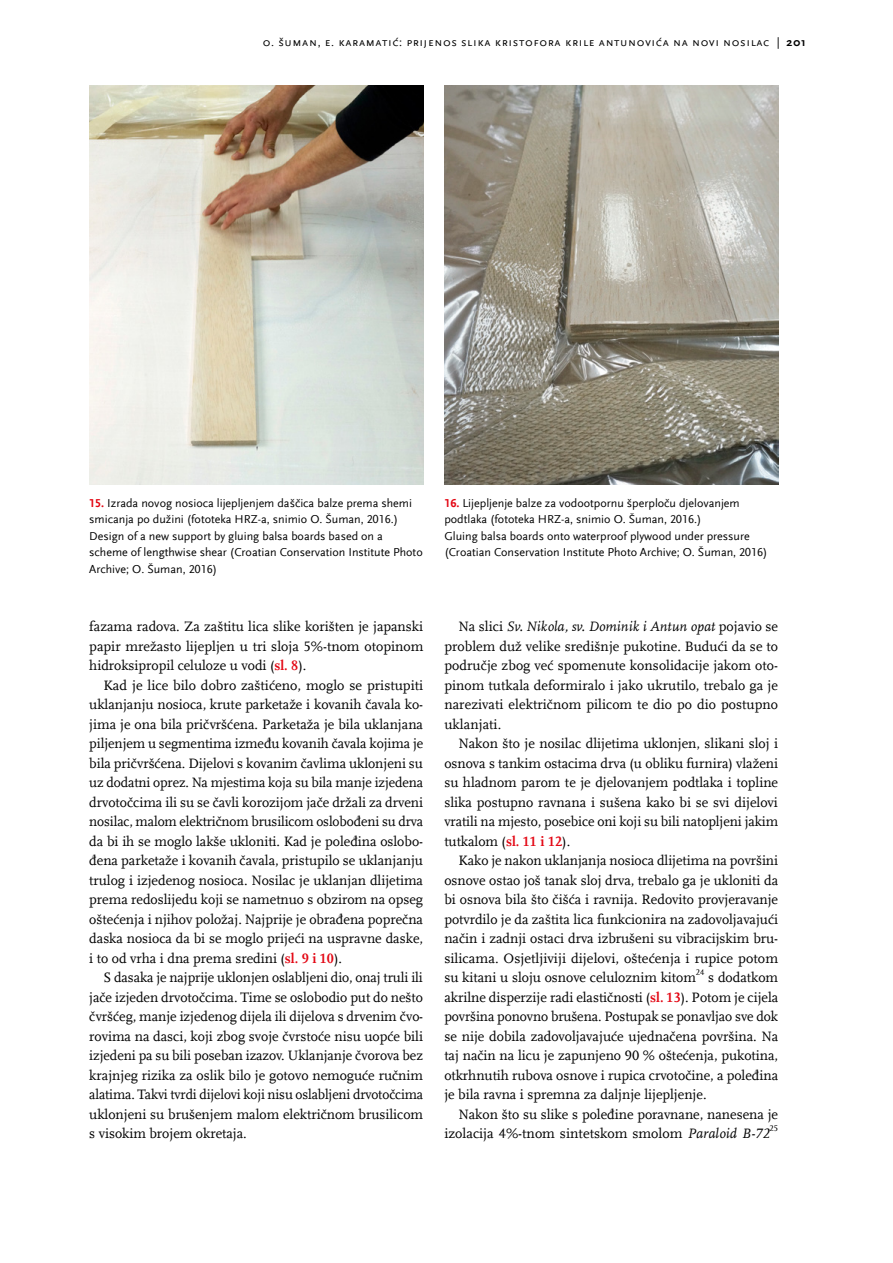
<style>
.page{position:relative;width:893px;height:1263px;background:#fff}
.page>*{position:absolute;margin:0;border:0;box-sizing:border-box;transform-origin:0 0}
.t1{font:14.25px/19.5px "Scala Offc Pro";color:#000;text-align:justify}
.t2{font:12px/16.5px "Scala Sans Offc Pro";color:#000}
.t3{font:12px "Scala Sans Sc Offc Pro";letter-spacing:.05em;color:#000}
.t4{font:8.55px "Scala Offc Pro";color:#000}
.s1{font-weight:700}
.s2{font-weight:700;color:#e30613}
.s3{font-style:italic}
</style>
<div class="page">
<img style="left:89px;top:85px;width:334px;height:399px">
<img style="left:444px;top:85px;width:334px;height:399px">
<p class="t3" style="left:263px;top:35px;width:544px">o. šuman, e. karamatić: prijenos slika kristofora krile antunovića na novi nosilac | <span class="s1">201</span></p>
<p class="t2" style="left:89px;top:495px;width:335px"><span class="s2">15.</span> Izrada novog nosioca lijepljenjem daščica balze prema shemi smicanja po dužini (fototeka HRZ-a, snimio O. Šuman, 2016.)<br>Design of a new support by gluing balsa boards based on a scheme of lengthwise shear (Croatian Conservation Institute Photo Archive; O. Šuman, 2016)</p>
<p class="t2" style="left:444px;top:495px;width:325px"><span class="s2">16.</span> Lijepljenje balze za vodootpornu šperploču djelovanjem podtlaka (fototeka HRZ-a, snimio O. Šuman, 2016.)<br>Gluing balsa boards onto waterproof plywood under pressure (Croatian Conservation Institute Photo Archive; O. Šuman, 2016)</p>
<p class="t1" style="left:89px;top:617px;width:336px">fazama radova. Za zaštitu lica slike korišten je japanski papir mrežasto lijepljen u tri sloja 5%-tnom otopinom hidroksipropil celuloze u vodi (<span class="s2">sl. 8</span>).</p>
<p class="t1" style="left:89px;top:675px;width:335px;text-indent:14px">Kad je lice bilo dobro zaštićeno, moglo se pristupiti uklanjanju nosioca, krute parketaže i kovanih čavala ko&shy;jima je ona bila pričvršćena. Parketaža je bila uklanjana piljenjem u segmentima između kovanih čavala kojima je bila pričvršćena. Dijelovi s kovanim čavlima uklonjeni su uz dodatni oprez. Na mjestima koja su bila manje izjedena drvotočcima ili su se čavli korozijom jače držali za drveni nosilac, malom električnom brusilicom oslobođeni su drva da bi ih se moglo lakše ukloniti. Kad je poleđina oslobo&shy;đena parketaže i kovanih čavala, pristupilo se uklanjanju trulog i izjedenog nosioca. Nosilac je uklanjan dlijetima prema redoslijedu koji se nametnuo s obzirom na opseg oštećenja i njihov položaj. Najprije je obrađena poprečna daska nosioca da bi se moglo prijeći na uspravne daske, i to od vrha i dna prema sredini (<span class="s2">sl. 9 i 10</span>).</p>
<p class="t1" style="left:89px;top:968px;width:335px;text-indent:14px">S dasaka je najprije uklonjen oslabljeni dio, onaj truli ili jače izjeden drvotočcima. Time se oslobodio put do nešto čvršćeg, manje izjedenog dijela ili dijelova s drvenim čvo&shy;rovima na dasci, koji zbog svoje čvrstoće nisu uopće bili izjedeni pa su bili poseban izazov. Uklanjanje čvorova bez krajnjeg rizika za oslik bilo je gotovo nemoguće ručnim alatima. Takvi tvrdi dijelovi koji nisu oslabljeni drvotočcima uklonjeni su brušenjem malom električnom brusilicom s visokim brojem okretaja.</p>
<p class="t1" style="left:444px;top:617px;width:335px;text-indent:14px">Na slici <span class="s3">Sv. Nikola, sv. Dominik i Antun opat</span> pojavio se problem duž velike središnje pukotine. Budući da se to područje zbog već spomenute konsolidacije jakom oto&shy;pinom tutkala deformiralo i jako ukrutilo, trebalo ga je narezivati električnom pilicom te dio po dio postupno uklanjati.</p>
<p class="t1" style="left:444px;top:734px;width:335px;text-indent:14px">Nakon što je nosilac dlijetima uklonjen, slikani sloj i osnova s tankim ostacima drva (u obliku furnira) vlaženi su hladnom parom te je djelovanjem podtlaka i topline slika postupno ravnana i sušena kako bi se svi dijelovi vratili na mjesto, posebice oni koji su bili natopljeni jakim tutkalom (<span class="s2">sl. 11 i 12</span>).</p>
<p class="t1" style="left:444px;top:851px;width:335px;text-indent:14px">Kako je nakon uklanjanja nosioca dlijetima na površini osnove ostao još tanak sloj drva, trebalo ga je ukloniti da bi osnova bila što čišća i ravnija. Redovito provjeravanje potvrdilo je da zaštita lica funkcionira na zadovoljavajući način i zadnji ostaci drva izbrušeni su vibracijskim bru&shy;silicama. Osjetljiviji dijelovi, oštećenja i rupice potom su kitani u sloju osnove celuloznim kitom</p>
<p class="t4" style="left:696px;top:967px;width:10px">24</p>
<p class="t1" style="left:444px;top:968px;width:335px;text-indent:264px">s dodatkom akrilne disperzije radi elastičnosti (<span class="s2">sl. 13</span>). Potom je cijela površina ponovno brušena. Postupak se ponavljao sve dok se nije dobila zadovoljavajuće ujednačena površina. Na taj način na licu je zapunjeno 90 % oštećenja, pukotina, otkrhnutih rubova osnove i rupica crvotočine, a poleđina je bila ravna i spremna za daljnje lijepljenje.</p>
<p class="t1" style="left:444px;top:1104px;width:335px;text-indent:14px">Nakon što su slike s poleđine poravnane, nanesena je izolacija 4%-tnom sintetskom smolom <span class="s3">Paraloid B-72</span></p>
<p class="t4" style="left:769px;top:1123px;width:10px">25</p>
</div>
